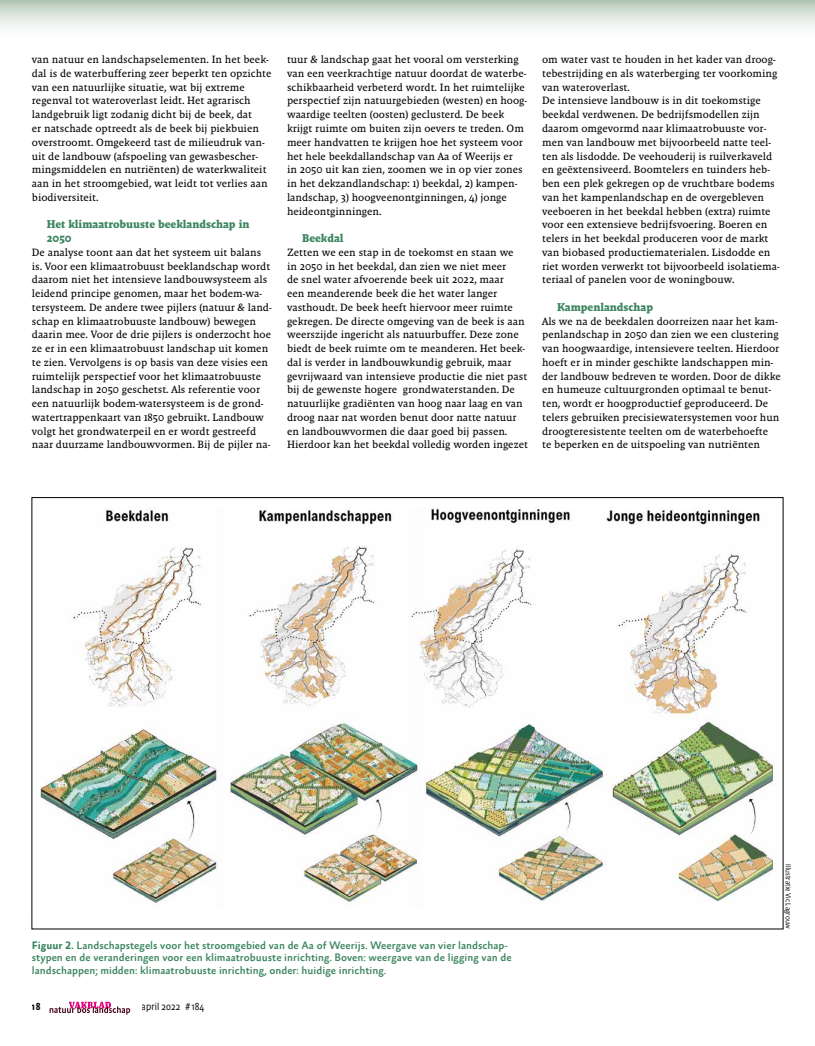
<style>
.page{position:relative;width:815px;height:1046px;background:#fff}
.page>*{position:absolute;margin:0;border:0;box-sizing:border-box;transform-origin:0 0}
.t1{font:700 11.5px/13.8px "Malaga OT";color:#3b855f}
.t2{font:500 11px/12.5px "Absara Sans Offc Pro";color:#3b855f}
.t3{font:10.75px/13.8px "Malaga OT";color:#000}
.t4{font:300 10.38px "Absara Sans Headline Pro";color:#000}
.t5{font:500 10.38px "Absara Sans Headline Pro";color:#000}
.t6{font:300 7.5px "Absara Sans Headline Pro";color:#000}
.s1{font-weight:700}
</style>
<div class="page">
<svg style="left:0;top:0;width:815px;height:27px;background:#d6e0d7"></svg>
<img style="left:421px;top:508px;width:354px;height:394px">
<img style="left:40px;top:510px;width:177px;height:393px">
<img style="left:218px;top:510px;width:203px;height:392px">
<svg style="left:50px;top:1001px;width:80px;height:13px"></svg>
<p class="t3" style="left:32px;top:53px;width:241px">van natuur en landschapselementen. In het beek&shy;dal is de waterbuffering zeer beperkt ten opzichte van een natuurlijke situatie, wat bij extreme regenval tot wateroverlast leidt. Het agrarisch landgebruik ligt zodanig dicht bij de beek, dat<br>er natschade optreedt als de beek bij piekbuien overstroomt. Omgekeerd tast de milieudruk van&shy;uit de landbouw (afspoeling van gewasbescher&shy;mingsmiddelen en nutriënten) de waterkwaliteit aan in het stroomgebied, wat leidt tot verlies aan biodiversiteit.</p>
<p class="t1" style="left:47px;top:217px;width:204px">Het klimaatrobuuste beeklandschap in<br>2050</p>
<p class="t3" style="left:32px;top:245px;width:241px">De analyse toont aan dat het systeem uit balans is. Voor een klimaatrobuust beeklandschap wordt daarom niet het intensieve landbouwsysteem als leidend principe genomen, maar het bodem-wa&shy;tersysteem. De andere twee pijlers (natuur &amp; land&shy;schap en klimaatrobuuste landbouw) bewegen daarin mee. Voor de drie pijlers is onderzocht hoe ze er in een klimaatrobuust landschap uit komen te zien. Vervolgens is op basis van deze visies een ruimtelijk perspectief voor het klimaatrobuuste landschap in 2050 geschetst. Als referentie voor een natuurlijk bodem-watersysteem is de grond&shy;watertrappenkaart van 1850 gebruikt. Landbouw volgt het grondwaterpeil en er wordt gestreefd naar duurzame landbouwvormen. Bij de pijler na-</p>
<p class="t3" style="left:287px;top:53px;width:242px">tuur &amp; landschap gaat het vooral om versterking van een veerkrachtige natuur doordat de waterbe&shy;schikbaarheid verbeterd wordt. In het ruimtelijke perspectief zijn natuurgebieden (westen) en hoog&shy;waardige teelten (oosten) geclusterd. De beek krijgt ruimte om buiten zijn oevers te treden. Om meer handvatten te krijgen hoe het systeem voor het hele beekdallandschap van Aa of Weerijs er<br>in 2050 uit kan zien, zoomen we in op vier zones in het dekzandlandschap: 1) beekdal, 2) kampen&shy;landschap, 3) hoogveenontginningen, 4) jonge heideontginningen.</p>
<p class="t1" style="left:302px;top:231px;width:43px">Beekdal</p>
<p class="t3" style="left:287px;top:245px;width:242px">Zetten we een stap in de toekomst en staan we<br>in 2050 in het beekdal, dan zien we niet meer<br>de snel water afvoerende beek uit 2022, maar<br>een meanderende beek die het water langer vasthoudt. De beek heeft hiervoor meer ruimte gekregen. De directe omgeving van de beek is aan weerszijde ingericht als natuurbuffer. Deze zone biedt de beek ruimte om te meanderen. Het beek&shy;dal is verder in landbouwkundig gebruik, maar gevrijwaard van intensieve productie die niet past bij de gewenste hogere grondwaterstanden. De natuurlijke gradiënten van hoog naar laag en van droog naar nat worden benut door natte natuur en landbouwvormen die daar goed bij passen.<br>Hierdoor kan het beekdal volledig worden ingezet</p>
<p class="t3" style="left:542px;top:53px;width:239px">om water vast te houden in het kader van droog&shy;tebestrijding en als waterberging ter voorkoming van wateroverlast.<br>De intensieve landbouw is in dit toekomstige beekdal verdwenen. De bedrijfsmodellen zijn daarom omgevormd naar klimaatrobuuste vor&shy;men van landbouw met bijvoorbeeld natte teel&shy;ten als lisdodde. De veehouderij is ruilverkaveld en geëxtensiveerd. Boomtelers en tuinders heb&shy;ben een plek gekregen op de vruchtbare bodems van het kampenlandschap en de overgebleven veeboeren in het beekdal hebben (extra) ruimte voor een extensieve bedrijfsvoering. Boeren en telers in het beekdal produceren voor de markt van biobased productiematerialen. Lisdodde en riet worden verwerkt tot bijvoorbeeld isolatiema&shy;teriaal of panelen voor de woningbouw.</p>
<p class="t1" style="left:557px;top:300px;width:97px">Kampenlandschap</p>
<p class="t3" style="left:542px;top:314px;width:240px">Als we na de beekdalen doorreizen naar het kam&shy;penlandschap in 2050 dan zien we een clustering van hoogwaardige, intensievere teelten. Hierdoor hoeft er in minder geschikte landschappen min&shy;der landbouw bedreven te worden. Door de dikke en humeuze cultuurgronden optimaal te benut&shy;ten, wordt er hoogproductief geproduceerd. De telers gebruiken precisiewatersystemen voor hun droogteresistente teelten om de waterbehoefte<br>te beperken en de uitspoeling van nutriënten</p>
<p class="t2" style="left:32px;top:939px;width:481px"><span class="s1">Figuur 2.</span> Landschapstegels voor het stroomgebied van de Aa of Weerijs. Weergave van vier landschap&shy;stypen en de veranderingen voor een klimaatrobuuste inrichting. Boven: weergave van de ligging van de landschappen; midden: klimaatrobuuste inrichting, onder: huidige inrichting.</p>
<p class="t5" style="left:32px;top:999px;width:10px">18</p>
<p class="t4" style="left:142px;top:999px;width:64px">april 2022 # 184</p>
<p class="t6" style="left:793px;top:864px;width:66px;rotate:90deg">Illustratie Vic Lagrouw</p>
</div>
